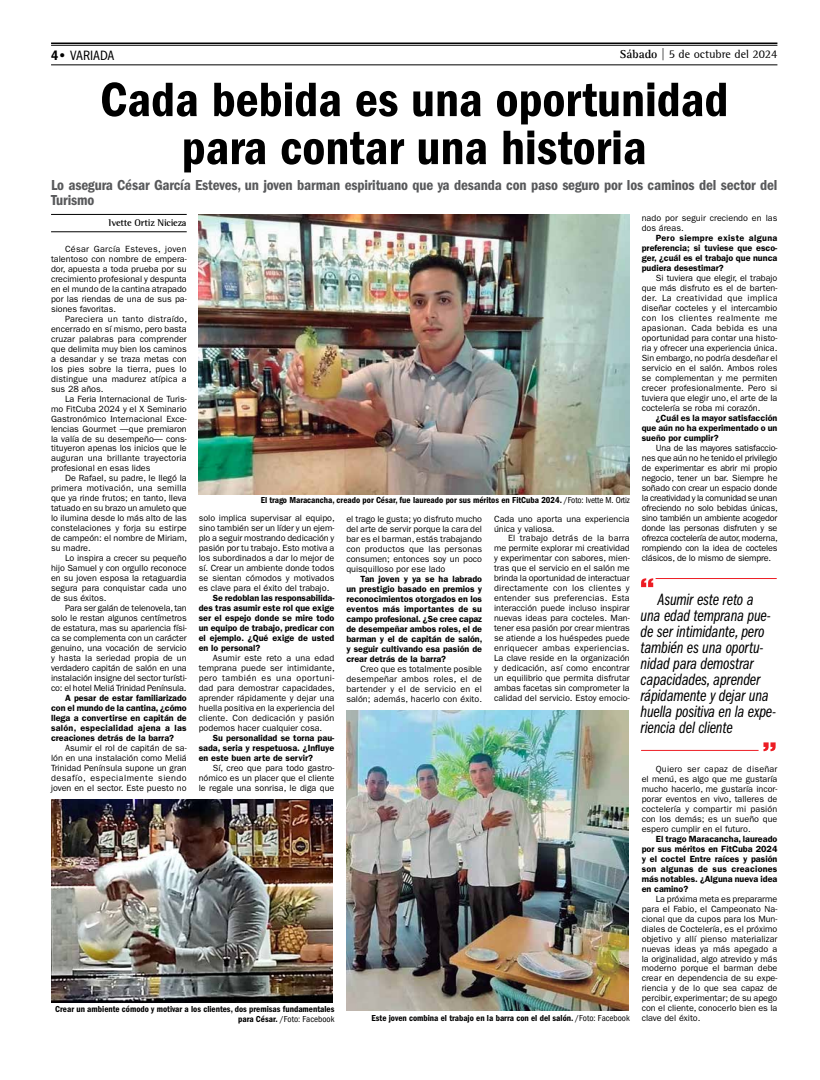
<style>
.page{position:relative;width:820px;height:1080px;background:#fff}
.page>*{position:absolute;margin:0;border:0;box-sizing:border-box;transform-origin:0 0}
.t1{font:50px/48px "ITC Franklin Gothic Std Dm Cd";color:#000;text-align:center}
.t2{font:17px/16px "ITC Franklin Gothic Std Bk Cp It";letter-spacing:-.01em;color:#000}
.t3{font:15px/15px "ITC Franklin Gothic Std Dm Cd";letter-spacing:-.01em;color:#58595b}
.t4{font:condensed 14px "ITC Franklin Gothic Std";letter-spacing:-.02em;color:#000}
.t5{font:12px "AT Rotis Semi Serif";color:#000}
.t6{font:700 10px "AT Rotis Semi Serif";letter-spacing:-.02em;color:#000}
.t7{font:9px/10px "ITC Franklin Gothic Std";color:#000;text-align:justify}
.t8{font:600 9px/10px "ITC Franklin Gothic Std";color:#000;text-align:justify}
.t9{font:9px "ITC Franklin Gothic Std Dm Cd";color:#000}
.t10{font:condensed 9px "ITC Franklin Gothic Std";color:#000}
.s1{font-family:"ITC Franklin Gothic Std Dm Cd";font-stretch:normal}
.s2{font-weight:600;font-stretch:normal}
.s3{font-family:"AT Rotis Serif";font-weight:700}
.s4{font-family:"ITC Franklin Gothic Std";font-stretch:condensed}
</style>
<div class="page">
<hr style="left:655px;top:578px;width:121px;height:1px;background:#ed1d24">
<hr style="left:640px;top:750px;width:118px;height:1px;background:#ed1d24">
<svg style="left:641px;top:578px;width:12px;height:9px"></svg>
<svg style="left:763px;top:742px;width:12px;height:9px"></svg>
<hr style="left:51px;top:45px;width:726px;height:1px;background:#000">
<hr style="left:51px;top:43px;width:726px;height:1px;background:#000">
<hr style="left:51px;top:65px;width:726px;height:1px;background:#000">
<hr style="left:51px;top:214px;width:136px;height:1px;background:#000">
<hr style="left:51px;top:231px;width:136px;height:1px;background:#000">
<img style="left:199px;top:214px;width:430px;height:280px">
<img style="left:51px;top:799px;width:281px;height:203px">
<img style="left:346px;top:710px;width:282px;height:301px">
<h3 class="t4" style="left:51px;top:47px;width:64px"><span class="s1">4</span><span class="s2">•</span> variada</h3>
<h3 class="t5" style="left:619px;top:47px;width:159px"><span class="s3">Sábado</span> | 5 de octubre del 2024</h3>
<h1 class="t1" style="left:100px;top:76px;width:629px">Cada bebida es una oportunidad para contar una historia</h1>
<h3 class="t3" style="left:51px;top:178px;width:727px">Lo asegura César García Esteves, un joven barman espirituano que ya desanda con paso seguro por los caminos del sector del<br>Turismo</h3>
<p class="t6" style="left:109px;top:217px;width:79px">Ivette Ortiz Nicieza</p>
<p class="t7" style="left:51px;top:244px;width:137px;text-indent:14px">César García Esteves, joven talentoso con nombre de empera&shy;dor, apuesta a toda prueba por su crecimiento profesional y despunta en el mundo de la cantina atrapado por las riendas de una de sus pa&shy;siones favoritas.</p>
<p class="t7" style="left:51px;top:314px;width:137px;text-indent:14px">Pareciera un tanto distraído, encerrado en sí mismo, pero basta cruzar palabras para comprender que delimita muy bien los caminos a desandar y se traza metas con los pies sobre la tierra, pues lo distingue una madurez atípica a sus 28 años.</p>
<p class="t7" style="left:51px;top:394px;width:137px;text-indent:14px">La Feria Internacional de Turis&shy;mo FitCuba 2024 y el X Seminario Gastronómico Internacional Exce&shy;lencias Gourmet —que premiaron la valía de su desempeño— cons&shy;tituyeron apenas los inicios que le auguran una brillante trayectoria profesional en esas lides</p>
<p class="t7" style="left:51px;top:474px;width:137px;text-indent:14px">De Rafael, su padre, le llegó la primera motivación, una semilla que ya rinde frutos; en tanto, lleva tatuado en su brazo un amuleto que lo ilumina desde lo más alto de las constelaciones y forja su estirpe de campeón: el nombre de Miriam, su madre.</p>
<p class="t7" style="left:51px;top:554px;width:137px;text-indent:14px">Lo inspira a crecer su pequeño hijo Samuel y con orgullo reconoce en su joven esposa la retaguardia segura para conquistar cada uno de sus éxitos.</p>
<p class="t7" style="left:51px;top:603px;width:137px;text-indent:14px">Para ser galán de telenovela, tan solo le restan algunos centímetros de estatura, mas su apariencia físi&shy;ca se complementa con un carácter genuino, una vocación de servicio y hasta la seriedad propia de un verdadero capitán de salón en una instalación insigne del sector turísti&shy;co: el hotel Meliá Trinidad Península.</p>
<p class="t8" style="left:51px;top:693px;width:137px;text-indent:14px">A pesar de estar familiarizado con el mundo de la cantina, ¿cómo llega a convertirse en capitán de salón, especialidad ajena a las creaciones detrás de la barra?</p>
<p class="t7" style="left:51px;top:743px;width:137px;text-indent:14px">Asumir el rol de capitán de sa&shy;lón en una instalación como Meliá Trinidad Península supone un gran desafío, especialmente siendo joven en el sector. Este puesto no</p>
<p class="t9" style="left:260px;top:495px;width:370px">El trago Maracancha, creado por César, fue laureado por sus méritos en FitCuba 2024. <span class="s4">/Foto: Ivette M. Ortiz</span></p>
<p class="t7" style="left:199px;top:513px;width:137px">solo implica supervisar al equipo, sino también ser un líder y un ejem&shy;plo a seguir mostrando dedicación y pasión por tu trabajo. Esto motiva a los subordinados a dar lo mejor de sí. Crear un ambiente donde todos se sientan cómodos y motivados es clave para el éxito del trabajo.</p>
<p class="t8" style="left:199px;top:593px;width:137px;text-indent:14px">Se redoblan las responsabilida&shy;des tras asumir este rol que exige ser el espejo donde se mire todo un equipo de trabajo, predicar con el ejemplo. ¿Qué exige de usted en lo personal?</p>
<p class="t7" style="left:199px;top:653px;width:137px;text-indent:14px">Asumir este reto a una edad temprana puede ser intimidante, pero también es una oportuni&shy;dad para demostrar capacidades, aprender rápidamente y dejar una huella positiva en la experiencia del cliente. Con dedicación y pasión podemos hacer cualquier cosa.</p>
<p class="t8" style="left:199px;top:733px;width:137px;text-indent:14px">Su personalidad se torna pau&shy;sada, seria y respetuosa. ¿Influye en este buen arte de servir?</p>
<p class="t7" style="left:199px;top:763px;width:137px;text-indent:14px">Sí, creo que para todo gastro&shy;nómico es un placer que el cliente le regale una sonrisa, le diga que</p>
<p class="t7" style="left:346px;top:514px;width:137px">el trago le gusta; yo disfruto mucho del arte de servir porque la cara del bar es el barman, estás trabajando con productos que las personas consumen; entonces soy un poco quisquilloso por ese lado</p>
<p class="t8" style="left:346px;top:573px;width:137px;text-indent:14px">Tan joven y ya se ha labrado un prestigio basado en premios y reconocimientos otorgados en los eventos más importantes de su campo profesional. ¿Se cree capaz de desempeñar ambos roles, el de barman y el de capitán de salón, y seguir cultivando esa pasión de crear detrás de la barra?</p>
<p class="t7" style="left:346px;top:664px;width:137px;text-indent:14px">Creo que es totalmente posible desempeñar ambos roles, el de bartender y el de servicio en el salón; además, hacerlo con éxito.</p>
<p class="t7" style="left:494px;top:514px;width:137px">Cada uno aporta una experiencia única y valiosa.</p>
<p class="t7" style="left:494px;top:534px;width:137px;text-indent:14px">El trabajo detrás de la barra me permite explorar mi creatividad y experimentar con sabores, mien&shy;tras que el servicio en el salón me brinda la oportunidad de interactuar directamente con los clientes y entender sus preferencias. Esta interacción puede incluso inspirar nuevas ideas para cocteles. Man&shy;tener esa pasión por crear mientras se atiende a los huéspedes puede enriquecer ambas experiencias.<br>La clave reside en la organización y dedicación, así como encontrar un equilibrio que permita disfrutar ambas facetas sin comprometer la calidad del servicio. Estoy emocio-</p>
<p class="t9" style="left:55px;top:1004px;width:280px">Crear un ambiente cómodo y motivar a los clientes, dos premisas fundamentales</p>
<p class="t10" style="left:238px;top:1014px;width:98px"><span class="s1">para César.</span> /Foto: Facebook</p>
<p class="t9" style="left:371px;top:1013px;width:259px">Este joven combina el trabajo en la barra con el del salón. <span class="s4">/Foto: Facebook</span></p>
<p class="t7" style="left:641px;top:213px;width:137px">nado por seguir creciendo en las dos áreas.</p>
<p class="t8" style="left:641px;top:233px;width:137px;text-indent:14px">Pero siempre existe alguna preferencia; si tuviese que esco&shy;ger, ¿cuál es el trabajo que nunca pudiera desestimar?</p>
<p class="t7" style="left:641px;top:273px;width:137px;text-indent:14px">Si tuviera que elegir, el trabajo que más disfruto es el de barten&shy;der. La creatividad que implica diseñar cocteles y el intercambio con los clientes realmente me apasionan. Cada bebida es una oportunidad para contar una histo&shy;ria y ofrecer una experiencia única.<br>Sin embargo, no podría desdeñar el servicio en el salón. Ambos roles se complementan y me permiten crecer profesionalmente. Pero si tuviera que elegir uno, el arte de la coctelería se roba mi corazón.</p>
<p class="t8" style="left:641px;top:413px;width:137px;text-indent:14px">¿Cuál es la mayor satisfacción que aún no ha experimentado o un sueño por cumplir?</p>
<p class="t7" style="left:641px;top:443px;width:137px;text-indent:14px">Una de las mayores satisfaccio&shy;nes que aún no he tenido el privilegio de experimentar es abrir mi propio negocio, tener un bar. Siempre he soñado con crear un espacio donde la creatividad y la comunidad se unan ofreciendo no solo bebidas únicas, sino también un ambiente acogedor donde las personas disfruten y se ofrezca coctelería de autor, moderna, rompiendo con la idea de cocteles clásicos, de lo mismo de siempre.</p>
<h2 class="t2" style="left:640px;top:592px;width:137px;text-indent:17px">Asumir este reto a una edad temprana pue&shy;de ser intimidante, pero también es una oportu&shy;nidad para demostrar capacidades, aprender rápidamente y dejar una huella positiva en la expe&shy;riencia del cliente</h2>
<p class="t7" style="left:641px;top:764px;width:137px;text-indent:14px">Quiero ser capaz de diseñar el menú, es algo que me gustaría mucho hacerlo, me gustaría incor&shy;porar eventos en vivo, talleres de coctelería y compartir mi pasión con los demás; es un sueño que espero cumplir en el futuro.</p>
<p class="t8" style="left:641px;top:833px;width:137px;text-indent:14px">El trago Maracancha, laureado por sus méritos en FitCuba 2024 y el coctel Entre raíces y pasión son algunas de sus creaciones más notables. ¿Alguna nueva idea en camino?</p>
<p class="t7" style="left:641px;top:894px;width:137px;text-indent:14px">La próxima meta es prepararme para el Fabio, el Campeonato Na&shy;cional que da cupos para los Mun&shy;diales de Coctelería, es el próximo objetivo y allí pienso materializar nuevas ideas ya más apegado a la originalidad, algo atrevido y más moderno porque el barman debe crear en dependencia de su expe&shy;riencia y de lo que sea capaz de percibir, experimentar; de su apego con el cliente, conocerlo bien es la clave del éxito.</p>
</div>
